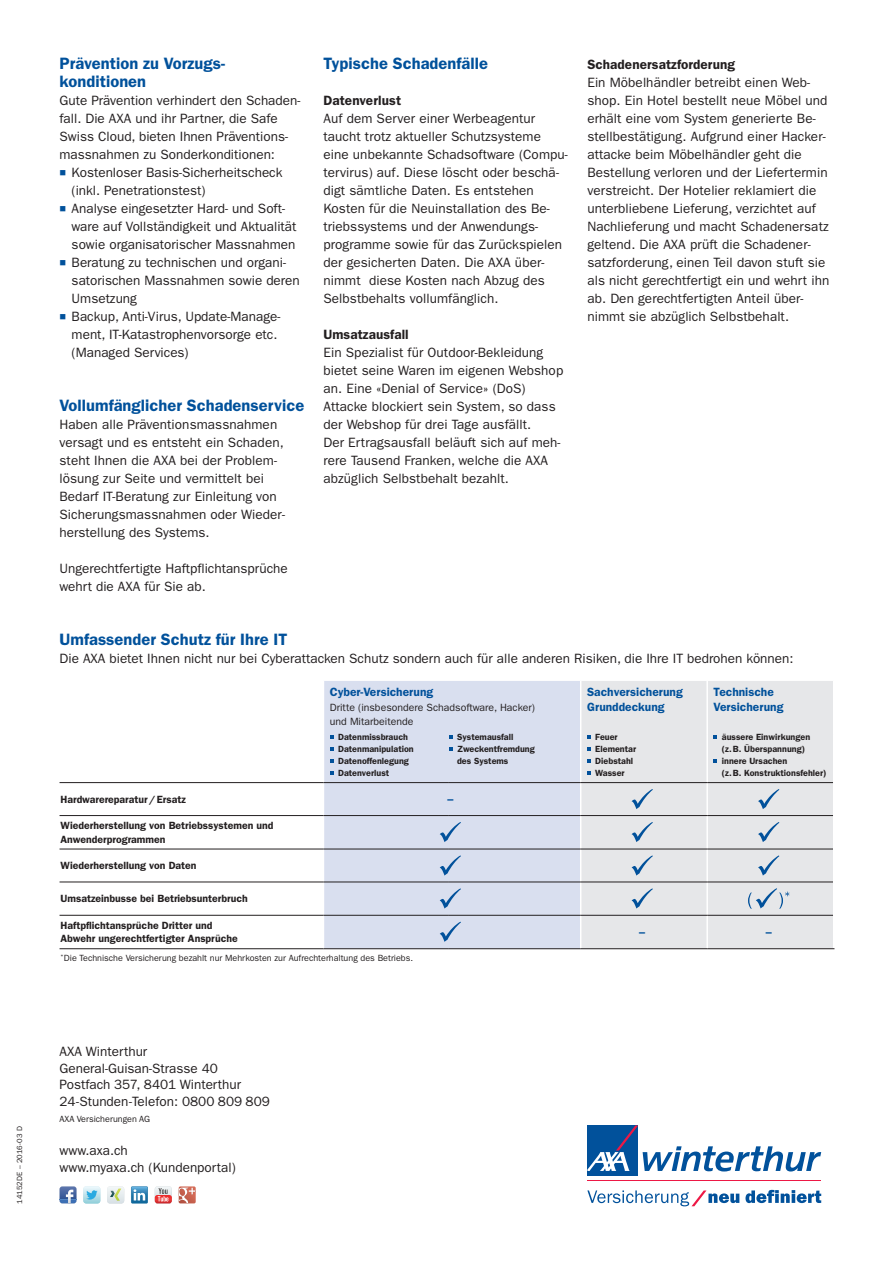
<style>
.page{position:relative;width:893px;height:1263px;background:#fff}
.page>*{position:absolute;margin:0;border:0;box-sizing:border-box;transform-origin:0 0}
.t1{font:600 16.5px/18px "ITC Franklin Gothic Std";letter-spacing:.005em;color:#01519b}
.t2{font:13.5px/18px "ITC Franklin Gothic Std";letter-spacing:.005em;color:#231f20}
.t3{font:600 13.5px "ITC Franklin Gothic Std";letter-spacing:.005em;color:#231f20}
.t4{font:600 12px/15px "ITC Franklin Gothic Std";color:#01519b}
.t5{font:600 10.5px/13.5px "ITC Franklin Gothic Std";color:#231f20}
.t6{font:10.5px/13.5px "ITC Franklin Gothic Std";color:#231f20}
.t7{font:600 9px/12px "ITC Franklin Gothic Std";color:#231f20}
.t8{font:9px "ITC Franklin Gothic Std";color:#231f20}
.t9{font:7.5px "ITC Franklin Gothic Std";letter-spacing:.01em;color:#231f20}
</style>
<div class="page">
<div style="left:587px;top:1125px;width:51px;height:51px;background:#01519b"></div>
<hr style="left:587px;top:1180px;width:234px;height:1px;background:#ed1845">
<svg style="left:587px;top:1125px;width:234px;height:46px"></svg>
<svg style="left:745px;top:1190px;width:76px;height:13px"></svg>
<svg style="left:587px;top:1190px;width:152px;height:16px"></svg>
<svg style="left:60px;top:1186px;width:17px;height:17px"></svg>
<svg style="left:179px;top:1186px;width:17px;height:17px"></svg>
<svg style="left:83px;top:1186px;width:17px;height:17px"></svg>
<svg style="left:107px;top:1186px;width:17px;height:17px"></svg>
<svg style="left:155px;top:1186px;width:17px;height:17px"></svg>
<svg style="left:131px;top:1186px;width:17px;height:17px"></svg>
<div style="left:324px;top:681px;width:256px;height:267px;background:#d9dfef"></div>
<div style="left:581px;top:681px;width:252px;height:267px;background:#e6e7e9"></div>
<hr style="left:706px;top:681px;width:2px;height:53px;background:#fff">
<hr style="left:706px;top:734px;width:2px;height:48px;background:#fff">
<hr style="left:706px;top:783px;width:2px;height:32px;background:#fff">
<hr style="left:706px;top:816px;width:2px;height:33px;background:#fff">
<hr style="left:706px;top:849px;width:2px;height:33px;background:#fff">
<hr style="left:706px;top:882px;width:2px;height:33px;background:#fff">
<hr style="left:706px;top:915px;width:2px;height:33px;background:#fff">
<hr style="left:60px;top:782px;width:263px;height:1px;background:#231f20">
<hr style="left:323px;top:782px;width:126px;height:1px;background:#231f20">
<hr style="left:449px;top:782px;width:132px;height:1px;background:#231f20">
<hr style="left:581px;top:782px;width:126px;height:1px;background:#231f20">
<hr style="left:707px;top:782px;width:126px;height:1px;background:#231f20">
<hr style="left:60px;top:815px;width:263px;height:1px;background:#231f20">
<hr style="left:323px;top:815px;width:126px;height:1px;background:#231f20">
<hr style="left:449px;top:815px;width:132px;height:1px;background:#231f20">
<hr style="left:581px;top:815px;width:126px;height:1px;background:#231f20">
<hr style="left:707px;top:815px;width:126px;height:1px;background:#231f20">
<hr style="left:60px;top:849px;width:263px;height:1px;background:#231f20">
<hr style="left:323px;top:849px;width:126px;height:1px;background:#231f20">
<hr style="left:449px;top:849px;width:132px;height:1px;background:#231f20">
<hr style="left:581px;top:849px;width:126px;height:1px;background:#231f20">
<hr style="left:707px;top:849px;width:126px;height:1px;background:#231f20">
<hr style="left:60px;top:882px;width:263px;height:1px;background:#231f20">
<hr style="left:323px;top:882px;width:126px;height:1px;background:#231f20">
<hr style="left:449px;top:882px;width:132px;height:1px;background:#231f20">
<hr style="left:581px;top:882px;width:126px;height:1px;background:#231f20">
<hr style="left:707px;top:882px;width:126px;height:1px;background:#231f20">
<hr style="left:60px;top:915px;width:263px;height:1px;background:#231f20">
<hr style="left:323px;top:915px;width:126px;height:1px;background:#231f20">
<hr style="left:449px;top:915px;width:132px;height:1px;background:#231f20">
<hr style="left:581px;top:915px;width:126px;height:1px;background:#231f20">
<hr style="left:707px;top:915px;width:126px;height:1px;background:#231f20">
<hr style="left:60px;top:948px;width:263px;height:1px;background:#231f20">
<hr style="left:323px;top:948px;width:126px;height:1px;background:#231f20">
<hr style="left:449px;top:948px;width:132px;height:1px;background:#231f20">
<hr style="left:581px;top:948px;width:126px;height:1px;background:#231f20">
<hr style="left:707px;top:948px;width:127px;height:1px;background:#231f20">
<svg style="left:330px;top:735px;width:4px;height:3px"></svg>
<svg style="left:330px;top:747px;width:4px;height:3px"></svg>
<svg style="left:330px;top:759px;width:4px;height:3px"></svg>
<svg style="left:330px;top:771px;width:4px;height:3px"></svg>
<svg style="left:449px;top:735px;width:4px;height:3px"></svg>
<svg style="left:449px;top:747px;width:4px;height:3px"></svg>
<svg style="left:587px;top:735px;width:4px;height:3px"></svg>
<svg style="left:587px;top:747px;width:4px;height:3px"></svg>
<svg style="left:587px;top:759px;width:4px;height:3px"></svg>
<svg style="left:587px;top:771px;width:4px;height:3px"></svg>
<svg style="left:632px;top:789px;width:21px;height:20px"></svg>
<svg style="left:758px;top:789px;width:21px;height:20px"></svg>
<svg style="left:440px;top:822px;width:21px;height:20px"></svg>
<svg style="left:632px;top:822px;width:21px;height:20px"></svg>
<svg style="left:758px;top:822px;width:21px;height:20px"></svg>
<svg style="left:440px;top:855px;width:21px;height:20px"></svg>
<svg style="left:632px;top:855px;width:21px;height:20px"></svg>
<svg style="left:758px;top:855px;width:21px;height:20px"></svg>
<svg style="left:440px;top:888px;width:21px;height:20px"></svg>
<svg style="left:632px;top:888px;width:21px;height:20px"></svg>
<svg style="left:748px;top:888px;width:41px;height:21px"></svg>
<svg style="left:440px;top:922px;width:21px;height:20px"></svg>
<p class="t9" style="left:15px;top:1203px;width:79px;rotate:-90deg">14152DE – 2016-03 D</p>
<p class="t1" style="left:60px;top:55px;width:167px">Prävention zu Vorzugs&shy;konditionen</p>
<p class="t2" style="left:60px;top:92px;width:242px">Gute Prävention verhindert den Schaden&shy;fall. Die AXA und ihr Partner, die Safe Swiss Cloud, bieten Ihnen Präventions&shy;massnahmen zu Sonderkonditionen:</p>
<p class="t2" style="left:72px;top:164px;width:230px">Kostenloser Basis-Sicherheitscheck (inkl. Penetrationstest)<br>Analyse eingesetzter Hard- und Soft&shy;ware auf Vollständigkeit und Aktualität sowie organisatorischer Massnahmen<br>Beratung zu technischen und organi&shy;satorischen Massnahmen sowie deren<br>Umsetzung<br>Backup, Anti-Virus, Update-Manage&shy;ment, IT-Katastrophenvorsorge etc. (Managed Services)</p>
<p class="t1" style="left:60px;top:397px;width:246px">Vollumfänglicher Schadenservice</p>
<p class="t2" style="left:60px;top:416px;width:227px">Haben alle Präventionsmassnahmen versagt und es entsteht ein Schaden, steht Ihnen die AXA bei der Problem&shy;lösung zur Seite und vermittelt bei Bedarf IT-Beratung zur Einleitung von Sicherungsmassnahmen oder Wieder&shy;herstellung des Systems.</p>
<p class="t2" style="left:60px;top:560px;width:230px">Ungerechtfertigte Haftpflichtansprüche wehrt die AXA für Sie ab.</p>
<p class="t1" style="left:323px;top:55px;width:166px">Typische Schadenfälle</p>
<p class="t3" style="left:323px;top:93px;width:79px">Datenverlust</p>
<p class="t2" style="left:323px;top:110px;width:246px">Auf dem Server einer Werbeagentur taucht trotz aktueller Schutzsysteme eine unbekannte Schadsoftware (Compu&shy;tervirus) auf. Diese löscht oder beschä&shy;digt sämtliche Daten. Es entstehen Kosten für die Neuinstallation des Be&shy;triebssystems und der Anwendungs&shy;programme sowie für das Zurückspielen der gesicherten Daten. Die AXA über&shy;nimmt diese Kosten nach Abzug des Selbstbehalts vollumfänglich.</p>
<p class="t3" style="left:323px;top:327px;width:87px">Umsatzausfall</p>
<p class="t2" style="left:323px;top:344px;width:241px">Ein Spezialist für Outdoor-Bekleidung bietet seine Waren im eigenen Webshop an. Eine «Denial of Service» (DoS)<br>Attacke blockiert sein System, so dass der Webshop für drei Tage ausfällt.<br>Der Ertragsausfall beläuft sich auf meh&shy;rere Tausend Franken, welche die AXA abzüglich Selbstbehalt bezahlt.</p>
<p class="t3" style="left:587px;top:57px;width:149px">Schadenersatzforderung</p>
<p class="t2" style="left:587px;top:74px;width:243px">Ein Möbelhändler betreibt einen Web&shy;shop. Ein Hotel bestellt neue Möbel und erhält eine vom System generierte Be&shy;stellbestätigung. Aufgrund einer Hacker&shy;attacke beim Möbelhändler geht die Bestellung verloren und der Liefertermin verstreicht. Der Hotelier reklamiert die unterbliebene Lieferung, verzichtet auf Nachlieferung und macht Schadenersatz geltend. Die AXA prüft die Schadener&shy;satzforderung, einen Teil davon stuft sie als nicht gerechtfertigt ein und wehrt ihn ab. Den gerechtfertigten Anteil über&shy;nimmt sie abzüglich Selbstbehalt.</p>
<p class="t1" style="left:60px;top:631px;width:229px">Umfassender Schutz für Ihre IT</p>
<p class="t2" style="left:60px;top:650px;width:735px">Die AXA bietet Ihnen nicht nur bei Cyberattacken Schutz sondern auch für alle anderen Risiken, die Ihre IT bedrohen können:</p>
<p class="t4" style="left:330px;top:684px;width:105px">Cyber-Versicherung</p>
<p class="t6" style="left:330px;top:701px;width:207px">Dritte (insbesondere Schadsoftware, Hacker) und Mitarbeitende</p>
<p class="t4" style="left:587px;top:684px;width:97px">Sachversicherung<br>Grunddeckung</p>
<p class="t4" style="left:714px;top:684px;width:71px">Technische<br>Versicherung</p>
<p class="t7" style="left:338px;top:731px;width:77px">Datenmissbrauch<br>Datenmanipulation<br>Datenoffenlegung<br>Datenverlust</p>
<p class="t7" style="left:457px;top:731px;width:79px">Systemausfall<br>Zweckentfremdung des Systems</p>
<p class="t7" style="left:595px;top:731px;width:42px">Feuer<br>Elementar<br>Diebstahl<br>Wasser</p>
<p class="t7" style="left:722px;top:731px;width:106px">äussere Einwirkungen (z.B. Überspannung) innere Ursachen<br>(z.B. Konstruktionsfehler)</p>
<p class="t5" style="left:61px;top:792px;width:127px">Hardwarereparatur/Ersatz</p>
<p class="t4" style="left:447px;top:791px;width:7px">–</p>
<p class="t5" style="left:61px;top:819px;width:214px">Wiederherstellung von Betriebssystemen und<br>Anwenderprogrammen</p>
<p class="t5" style="left:61px;top:859px;width:138px">Wiederherstellung von Daten</p>
<p class="t5" style="left:61px;top:892px;width:189px">Umsatzeinbusse bei Betriebsunterbruch</p>
<p class="t5" style="left:61px;top:918px;width:179px">Haftpflichtansprüche Dritter und<br>Abwehr ungerechtfertigter Ansprüche</p>
<p class="t4" style="left:639px;top:924px;width:7px">–</p>
<p class="t4" style="left:766px;top:924px;width:7px">–</p>
<p class="t8" style="left:61px;top:953px;width:354px"><sup>*</sup>Die Technische Versicherung bezahlt nur Mehrkosten zur Aufrechterhaltung des Betriebs.</p>
<p class="t2" style="left:60px;top:1044px;width:212px;line-height:16.5px">AXA Winterthur<br>General-Guisan-Strasse 40<br>Postfach 357, 8401 Winterthur<br>24-Stunden-Telefon: 0800 809 809</p>
<p class="t8" style="left:60px;top:1114px;width:92px">AXA Versicherungen AG</p>
<p class="t2" style="left:60px;top:1143px;width:178px;line-height:16.5px">www.axa.ch<br>www.myaxa.ch (Kundenportal)</p>
</div>
